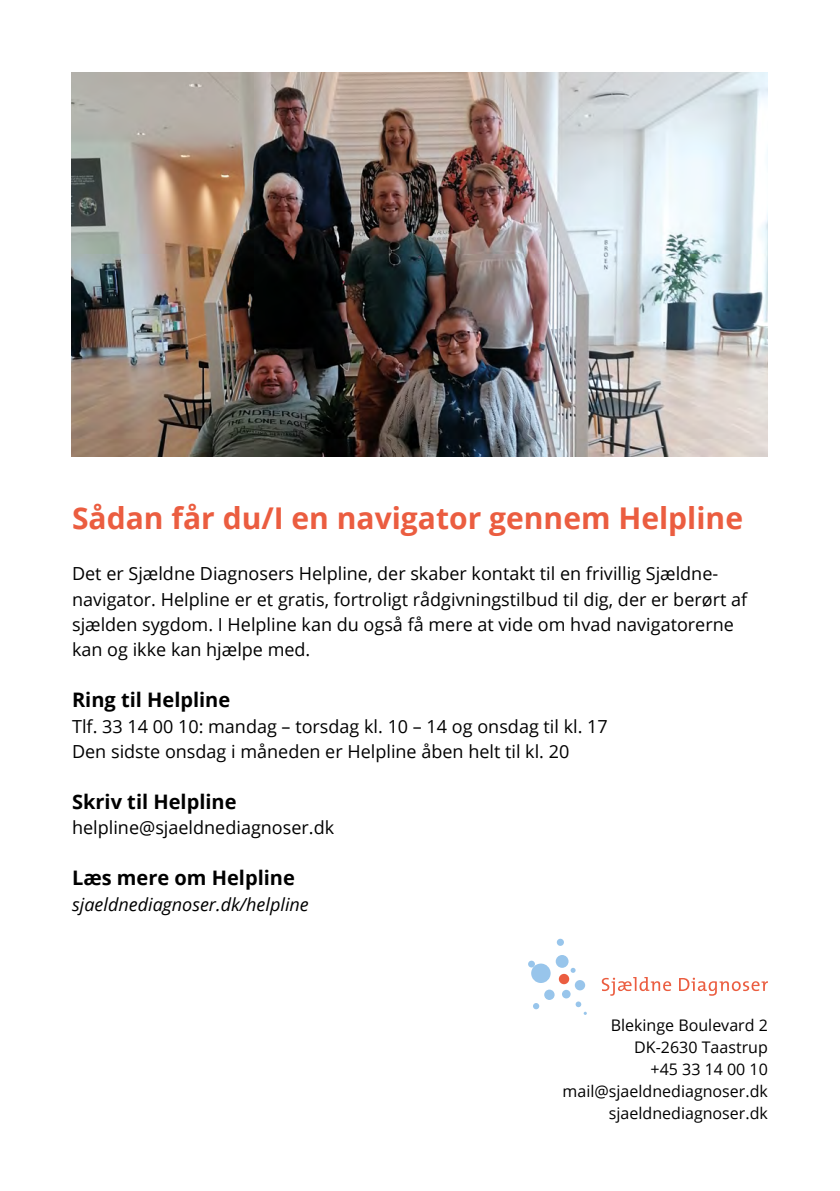
<style>
.page{position:relative;width:840px;height:1191px;background:#fff}
.page>*{position:absolute;margin:0;border:0;box-sizing:border-box;transform-origin:0 0}
.t1{font:700 30px "Open Sans";color:#eb5d40}
.t2{font:700 20px "Open Sans";color:#000}
.t3{font:18px/25.4px "Open Sans";color:#000}
.t4{font:italic 18px "Open Sans";color:#000}
.t5{font:16px/22px "Open Sans";color:#000;text-align:right}
</style>
<div class="page">
<img style="left:72px;top:72px;width:695px;height:384px">
<svg style="left:601px;top:977px;width:69px;height:18px"></svg>
<svg style="left:679px;top:977px;width:88px;height:18px"></svg>
<div style="left:555px;top:955px;width:13px;height:12px;background:#98c5eb;border-radius:50%"></div>
<svg style="left:570px;top:967px;width:5px;height:5px"></svg>
<svg style="left:561px;top:989px;width:9px;height:9px"></svg>
<svg style="left:575px;top:1001px;width:11px;height:14px"></svg>
<div style="left:544px;top:989px;width:10px;height:11px;background:#98c5eb;border-radius:50%"></div>
<div style="left:556px;top:938px;width:7px;height:8px;background:#98c5eb;border-radius:50%"></div>
<div style="left:531px;top:963px;width:19px;height:20px;background:#98c5eb;border-radius:50%"></div>
<div style="left:574px;top:980px;width:11px;height:10px;background:#98c5eb;border-radius:50%"></div>
<div style="left:532px;top:1003px;width:7px;height:6px;background:#98c5eb;border-radius:50%"></div>
<div style="left:528px;top:960px;width:6px;height:7px;background:#98c5eb;border-radius:50%"></div>
<div style="left:558px;top:974px;width:11px;height:10px;background:#eb5d40;border-radius:50%"></div>
<h1 class="t1" style="left:72px;top:497px;width:672px">Sådan får du/I en navigator gennem Helpline</h1>
<p class="t3" style="left:72px;top:560px;width:676px">Det er Sjældne Diagnosers Helpline, der skaber kontakt til en frivillig Sjældne&shy;navigator. Helpline er et gratis, fortroligt rådgivningstilbud til dig, der er berørt af sjælden sygdom. I Helpline kan du også få mere at vide om hvad navigatorerne kan og ikke kan hjælpe med.</p>
<p class="t2" style="left:72px;top:686px;width:160px">Ring til Helpline</p>
<p class="t3" style="left:72px;top:713px;width:537px">Tlf. 33 14 00 10: mandag – torsdag kl. 10 – 14 og onsdag til kl. 17<br>Den sidste onsdag i måneden er Helpline åben helt til kl. 20</p>
<p class="t2" style="left:72px;top:787px;width:166px">Skriv til Helpline</p>
<p class="t3" style="left:72px;top:814px;width:263px">helpline@sjaeldnediagnoser.dk</p>
<p class="t2" style="left:72px;top:863px;width:224px">Læs mere om Helpline</p>
<p class="t4" style="left:72px;top:891px;width:238px">sjaeldnediagnoser.dk/helpline</p>
<p class="t5" style="left:562px;top:1014px;width:207px">Blekinge Boulevard 2<br>DK-2630 Taastrup<br>+45 33 14 00 10 mail@sjaeldnediagnoser.dk sjaeldnediagnoser.dk</p>
</div>
